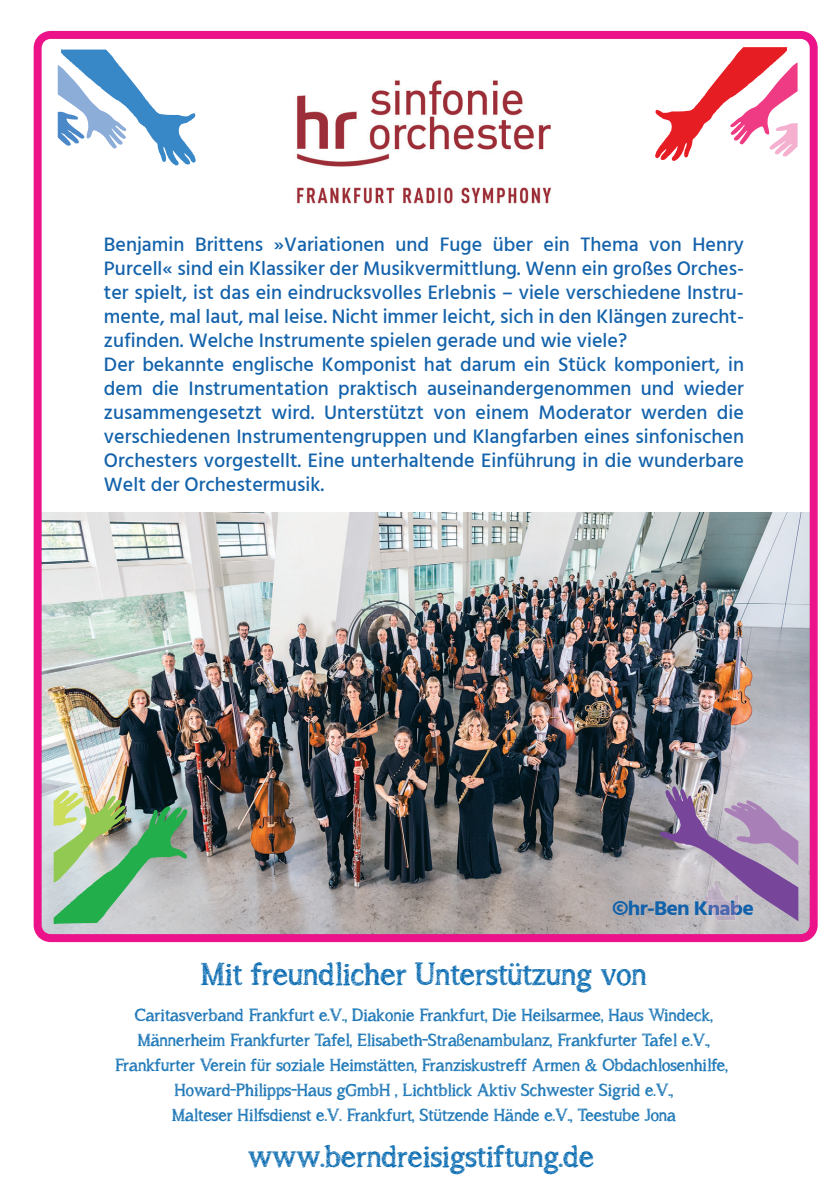
<style>
.page{position:relative;width:840px;height:1191px;background:#fff}
.page>*{position:absolute;margin:0;border:0;box-sizing:border-box;transform-origin:0 0}
.t1{font:38px "A Songfor Jennifer";color:#0166ae}
.t2{font:37px "A Songfor Jennifer";color:#0166ae}
.t3{font:20.8px/25px "A Songfor Jennifer";color:#0166ae;text-align:center}
.t4{font:700 20.4px "Hind Madurai";letter-spacing:-.035em;color:#1261ab;scale:1.07 1}
.t5{font:500 20px/24px "Hind Madurai";color:#1362ab}
</style>
<div class="page">
<img style="left:34px;top:31px;width:783px;height:911px">
<svg style="left:654px;top:47px;width:143px;height:114px"></svg>
<svg style="left:58px;top:50px;width:138px;height:115px"></svg>
<img style="left:54px;top:790px;width:133px;height:134px">
<svg style="left:658px;top:786px;width:139px;height:135px;background:#ad9cb8"></svg>
<img style="left:278px;top:61px;width:291px;height:161px">
<p class="t5" style="left:104px;top:234px;width:641px">Benjamin Brittens »Variationen und Fuge über ein Thema von Henry Purcell« sind ein Klassiker der Musikvermittlung. Wenn ein großes Orches&shy;ter spielt, ist das ein eindrucksvolles Erlebnis – viele verschiedene Instru&shy;mente, mal laut, mal leise. Nicht immer leicht, sich in den Klängen zurecht&shy;zufinden. Welche Instrumente spielen gerade und wie viele?<br>Der bekannte englische Komponist hat darum ein Stück komponiert, in dem die Instrumentation praktisch auseinandergenommen und wieder zusammengesetzt wird. Unterstützt von einem Moderator werden die verschiedenen Instrumentengruppen und Klangfarben eines sinfonischen Orchesters vorgestellt. Eine unterhaltende Einführung in die wunderbare Welt der Orchestermusik.</p>
<p class="t4" style="left:611px;top:895px;width:134px">©hr-Ben Knabe</p>
<h1 class="t1" style="left:201px;top:953px;width:446px">Mit freundlicher Unterstützung von</h1>
<p class="t3" style="left:115px;top:1002px;width:614px">Caritasverband Frankfurt e.V., Diakonie Frankfurt, Die Heilsarmee, Haus Windeck, Männerheim Frankfurter Tafel, Elisabeth-Straßenambulanz, Frankfurter Tafel e.V., Frankfurter Verein für soziale Heimstätten, Franziskustreff Armen &amp; Obdachlosenhilfe, Howard-Philipps-Haus gGmbH , Lichtblick Aktiv Schwester Sigrid e.V.,<br>Malteser Hilfsdienst e.V. Frankfurt, Stützende Hände e.V., Teestube Jona</p>
<h2 class="t2" style="left:248px;top:1136px;width:347px">www.berndreisigstiftung.de</h2>
</div>
